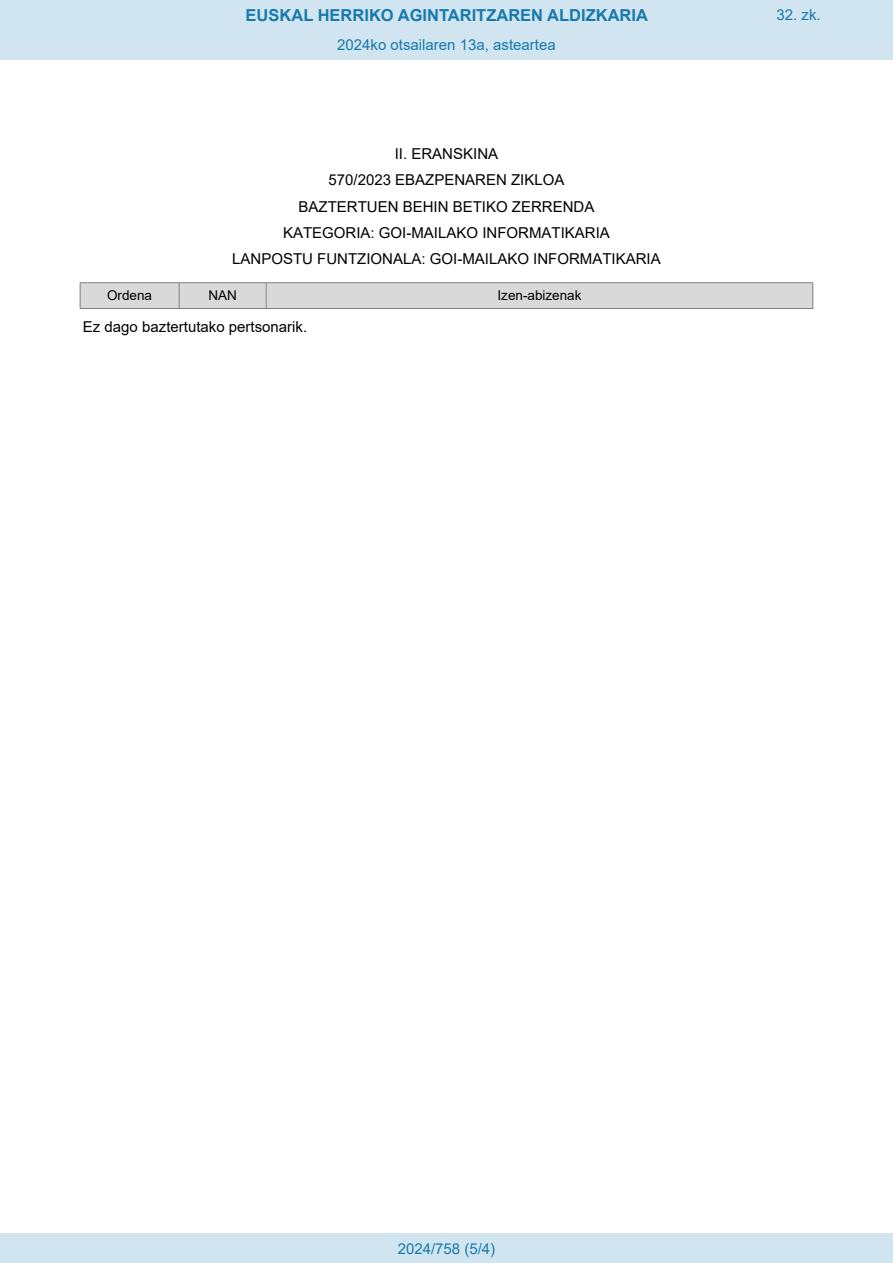
<style>
.page{position:relative;width:893px;height:1263px;background:#fff}
.page>*{position:absolute;margin:0;border:0;box-sizing:border-box;transform-origin:0 0}
.t1{font:700 16.5px "Arial";color:#1879ad}
.t2{font:15px/26.2px "Arial";color:#000;text-align:center}
.Paginacion_Centro{font:15px "Arial";color:#1879ad}
.t3{font:13.5px "Arial";color:#000}
</style>
<div class="page">
<div style="left:81px;top:283px;width:98px;height:25px;background:#d9d9d9"></div>
<div style="left:180px;top:283px;width:86px;height:25px;background:#d9d9d9"></div>
<div style="left:267px;top:283px;width:545px;height:25px;background:#d9d9d9"></div>
<svg style="left:80px;top:283px;width:1px;height:25px"></svg>
<svg style="left:179px;top:283px;width:1px;height:25px"></svg>
<svg style="left:266px;top:283px;width:1px;height:25px"></svg>
<svg style="left:812px;top:283px;width:1px;height:25px"></svg>
<hr style="left:80px;top:282px;width:733px;height:1px;background:#808080">
<hr style="left:80px;top:308px;width:733px;height:1px;background:#808080">
<div style="left:0;top:0;width:893px;height:60px;background:#d0e5f0"></div>
<div style="left:0;top:1233px;width:893px;height:30px;background:#d0e5f0"></div>
<p class="t1" style="left:246px;top:3px;width:404px">EUSKAL HERRIKO AGINTARITZAREN ALDIZKARIA</p>
<p class="Paginacion_Centro" style="left:776px;top:5px;width:46px">32. zk.</p>
<p class="Paginacion_Centro" style="left:337px;top:35px;width:220px">2024ko otsailaren 13a, asteartea</p>
<p class="t2" style="left:232px;top:141px;width:430px">II. ERANSKINA<br>570/2023 EBAZPENAREN ZIKLOA<br>BAZTERTUEN BEHIN BETIKO ZERRENDA<br>KATEGORIA: GOI-MAILAKO INFORMATIKARIA<br>LANPOSTU FUNTZIONALA: GOI-MAILAKO INFORMATIKARIA</p>
<p class="t3" style="left:107px;top:286px;width:47px">Ordena</p>
<p class="t3" style="left:208px;top:286px;width:30px">NAN</p>
<p class="t3" style="left:497px;top:286px;width:86px">Izen-abizenak</p>
<p class="t2" style="left:83px;top:313px;width:226px">Ez dago baztertutako pertsonarik.</p>
<p class="Paginacion_Centro" style="left:398px;top:1238px;width:99px">2024/758 (5/4)</p>
</div>
